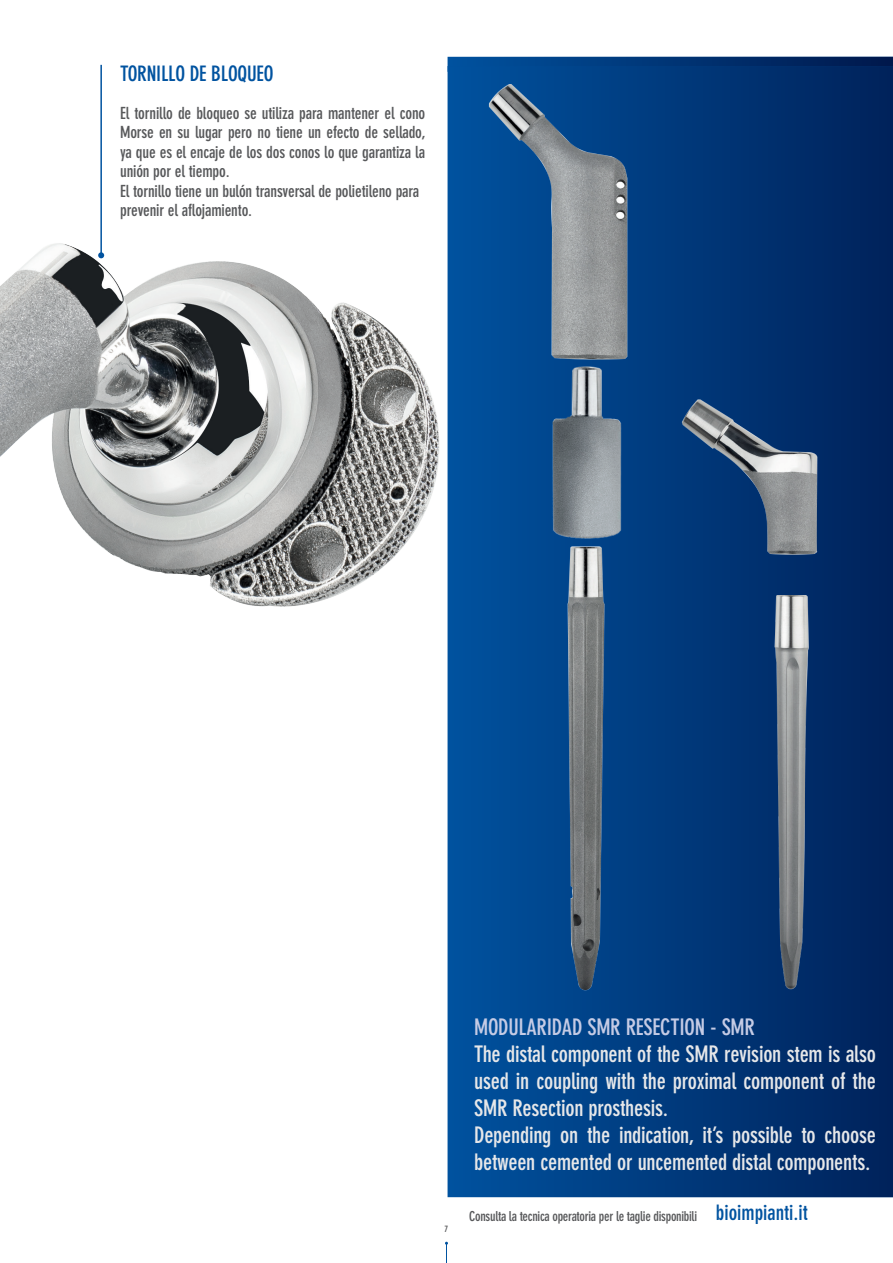
<style>
.page{position:relative;width:893px;height:1263px;background:#fff}
.page>*{position:absolute;margin:0;border:0;box-sizing:border-box;transform-origin:0 0}
.t1{font:700 condensed 22.5px/27px "DIN Neuzeit Grotesk";letter-spacing:-.01em;color:#e6e7e9}
.t2{font:700 condensed 22.5px "DIN Neuzeit Grotesk";letter-spacing:-.01em;color:#c5cbe5}
.t3{font:700 condensed 21px "DIN Neuzeit Grotesk";letter-spacing:-.01em;color:#0153a0}
.t4{font:700 condensed 16.5px/19.5px "DIN Neuzeit Grotesk";letter-spacing:-.01em;color:#57585a}
.t5{font:700 condensed 13.5px "DIN Neuzeit Grotesk";letter-spacing:-.02em;color:#57585a}
.t6{font:700 condensed 9px "DIN Neuzeit Grotesk";color:#57585a}
</style>
<div class="page">
<img style="left:0;top:56px;width:497px;height:1186px">
<svg style="left:448px;top:57px;width:445px;height:9px;background:#002f6d"></svg>
<svg style="left:445px;top:1242px;width:3px;height:21px"></svg>
<hr style="left:100px;top:65px;width:2px;height:190px;background:#0153a0">
<svg style="left:98px;top:252px;width:6px;height:6px"></svg>
<div style="left:448px;top:66px;width:445px;height:1131px;background:linear-gradient(to right,#00529f,#00225a)"></div>
<img style="left:673px;top:207px;width:220px;height:886px">
<img style="left:349px;top:535px;width:326px;height:559px">
<img style="left:354px;top:61px;width:319px;height:324px">
<img style="left:401px;top:305px;width:348px;height:318px">
<p class="t3" style="left:120px;top:62px;width:155px">TORNILLO DE BLOQUEO</p>
<p class="t4" style="left:120px;top:104px;width:307px">El tornillo de bloqueo se utiliza para mantener el cono Morse en su lugar pero no tiene un efecto de sellado, ya que es el encaje de los dos conos lo que garantiza la unión por el tiempo.<br>El tornillo tiene un bulón transversal de polietileno para prevenir el aflojamiento.</p>
<p class="t6" style="left:445px;top:1224px;width:5px">7</p>
<h1 class="t2" style="left:474px;top:1014px;width:282px">MODULARIDAD SMR RESECTION - SMR</h1>
<h1 class="t1" style="left:474px;top:1041px;width:403px">The distal component of the SMR revision stem is also used in coupling with the proximal component of the SMR Resection prosthesis.<br>Depending on the indication, it’s possible to choose between cemented or uncemented distal components.</h1>
<p class="t5" style="left:469px;top:1208px;width:229px">Consulta la tecnica operatoria per le taglie disponibili</p>
<p class="t3" style="left:716px;top:1201px;width:94px">bioimpianti.it</p>
</div>
